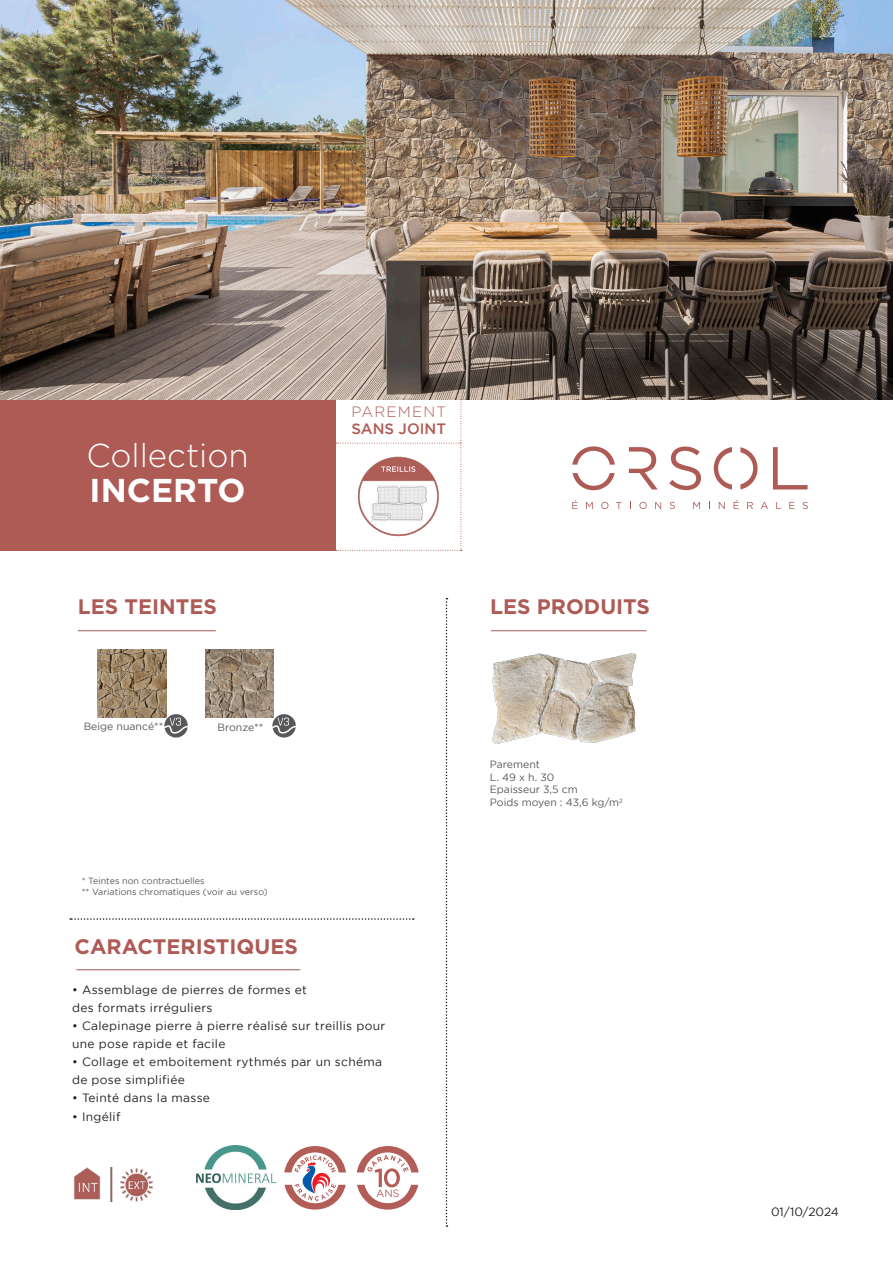
<style>
.page{position:relative;width:893px;height:1263px;background:#fff}
.page>*{position:absolute;margin:0;border:0;box-sizing:border-box;transform-origin:0 0}
.t1{font:300 33px "Gotham";color:#fff}
.t2{font:700 33px "Gotham";color:#fff}
.t3{font:700 21px "Gotham";color:#ae5b56}
.t4{font:500 15px "Gotham";color:#b15b56}
.t5{font:300 15px "Gotham";letter-spacing:.08em;color:#b15b56}
.t6{font:12px "Gotham";letter-spacing:.025em;color:#231f20}
.t7{font:10.5px "Gotham";color:#57585a}
.t8{font:9px "Gotham";color:#57585a}
</style>
<div class="page">
<svg style="left:284px;top:1146px;width:62px;height:63px"></svg>
<img style="left:196px;top:1145px;width:79px;height:65px">
<img style="left:74px;top:1167px;width:79px;height:34px">
<img style="left:0;top:0;width:893px;height:400px">
<svg style="left:357px;top:1146px;width:62px;height:63px"></svg>
<svg style="left:446px;top:598px;width:1px;height:629px"></svg>
<hr style="left:78px;top:630px;width:138px;height:1px;background:#a05a56">
<hr style="left:491px;top:630px;width:156px;height:1px;background:#a05a56">
<svg style="left:70px;top:918px;width:344px;height:2px"></svg>
<hr style="left:76px;top:969px;width:224px;height:1px;background:#a05a56">
<img style="left:492px;top:653px;width:145px;height:91px">
<div style="left:0;top:400px;width:336px;height:151px;background:#ae5b56"></div>
<svg style="left:336px;top:399px;width:126px;height:152px"></svg>
<svg style="left:669px;top:446px;width:32px;height:44px"></svg>
<svg style="left:773px;top:447px;width:34px;height:42px"></svg>
<svg style="left:629px;top:447px;width:29px;height:42px"></svg>
<svg style="left:572px;top:446px;width:43px;height:19px"></svg>
<svg style="left:572px;top:473px;width:43px;height:17px"></svg>
<svg style="left:714px;top:447px;width:18px;height:43px"></svg>
<svg style="left:740px;top:447px;width:17px;height:42px"></svg>
<svg style="left:572px;top:500px;width:5px;height:9px"></svg>
<svg style="left:586px;top:502px;width:7px;height:7px"></svg>
<svg style="left:601px;top:502px;width:7px;height:7px"></svg>
<svg style="left:616px;top:502px;width:6px;height:7px"></svg>
<svg style="left:639px;top:502px;width:8px;height:7px"></svg>
<svg style="left:655px;top:502px;width:6px;height:7px"></svg>
<svg style="left:670px;top:502px;width:5px;height:7px"></svg>
<svg style="left:693px;top:502px;width:7px;height:7px"></svg>
<svg style="left:719px;top:502px;width:6px;height:7px"></svg>
<svg style="left:734px;top:500px;width:5px;height:9px"></svg>
<svg style="left:747px;top:502px;width:6px;height:7px"></svg>
<svg style="left:761px;top:502px;width:7px;height:7px"></svg>
<svg style="left:776px;top:502px;width:5px;height:7px"></svg>
<svg style="left:789px;top:502px;width:5px;height:7px"></svg>
<svg style="left:802px;top:502px;width:6px;height:7px"></svg>
<img style="left:205px;top:649px;width:68px;height:68px">
<img style="left:98px;top:649px;width:68px;height:68px">
<svg style="left:272px;top:714px;width:24px;height:23px"></svg>
<svg style="left:272px;top:718px;width:24px;height:17px"></svg>
<svg style="left:164px;top:714px;width:24px;height:23px"></svg>
<svg style="left:164px;top:718px;width:24px;height:17px"></svg>
<p class="t1" style="left:86px;top:438px;width:164px">Collection</p>
<p class="t2" style="left:90px;top:471px;width:157px">INCERTO</p>
<p class="t5" style="left:351px;top:404px;width:96px">PAREMENT</p>
<p class="t4" style="left:351px;top:420px;width:96px">SANS JOINT</p>
<p class="t3" style="left:78px;top:594px;width:141px">LES TEINTES</p>
<p class="t3" style="left:490px;top:594px;width:161px">LES PRODUITS</p>
<p class="t7" style="left:84px;top:721px;width:81px">Beige nuancé**</p>
<p class="t7" style="left:218px;top:722px;width:47px">Bronze**</p>
<p class="t8" style="left:82px;top:876px;width:124px">* Teintes non contractuelles</p>
<p class="t8" style="left:82px;top:886px;width:188px">** Variations chromatiques (voir au verso)</p>
<p class="t3" style="left:75px;top:935px;width:225px">CARACTERISTIQUES</p>
<p class="t6" style="left:72px;top:983px;width:237px">• Assemblage de pierres de formes et</p>
<p class="t6" style="left:72px;top:1001px;width:142px">des formats irréguliers</p>
<p class="t6" style="left:72px;top:1019px;width:315px">• Calepinage pierre à pierre réalisé sur treillis pour</p>
<p class="t6" style="left:72px;top:1037px;width:155px">une pose rapide et facile</p>
<p class="t6" style="left:72px;top:1055px;width:312px">• Collage et emboitement rythmés par un schéma</p>
<p class="t6" style="left:72px;top:1073px;width:114px">de pose simplifiée</p>
<p class="t6" style="left:72px;top:1091px;width:139px">• Teinté dans la masse</p>
<p class="t6" style="left:72px;top:1109px;width:50px">• Ingélif</p>
<p class="t7" style="left:490px;top:759px;width:52px">Parement</p>
<p class="t7" style="left:490px;top:771px;width:66px">L. 49 x h. 30</p>
<p class="t7" style="left:490px;top:784px;width:89px">Epaisseur 3,5 cm</p>
<p class="t7" style="left:490px;top:796px;width:135px">Poids moyen : 43,6 kg/m<sup>2</sup></p>
<p class="t6" style="left:771px;top:1205px;width:69px">01/10/2024</p>
</div>
